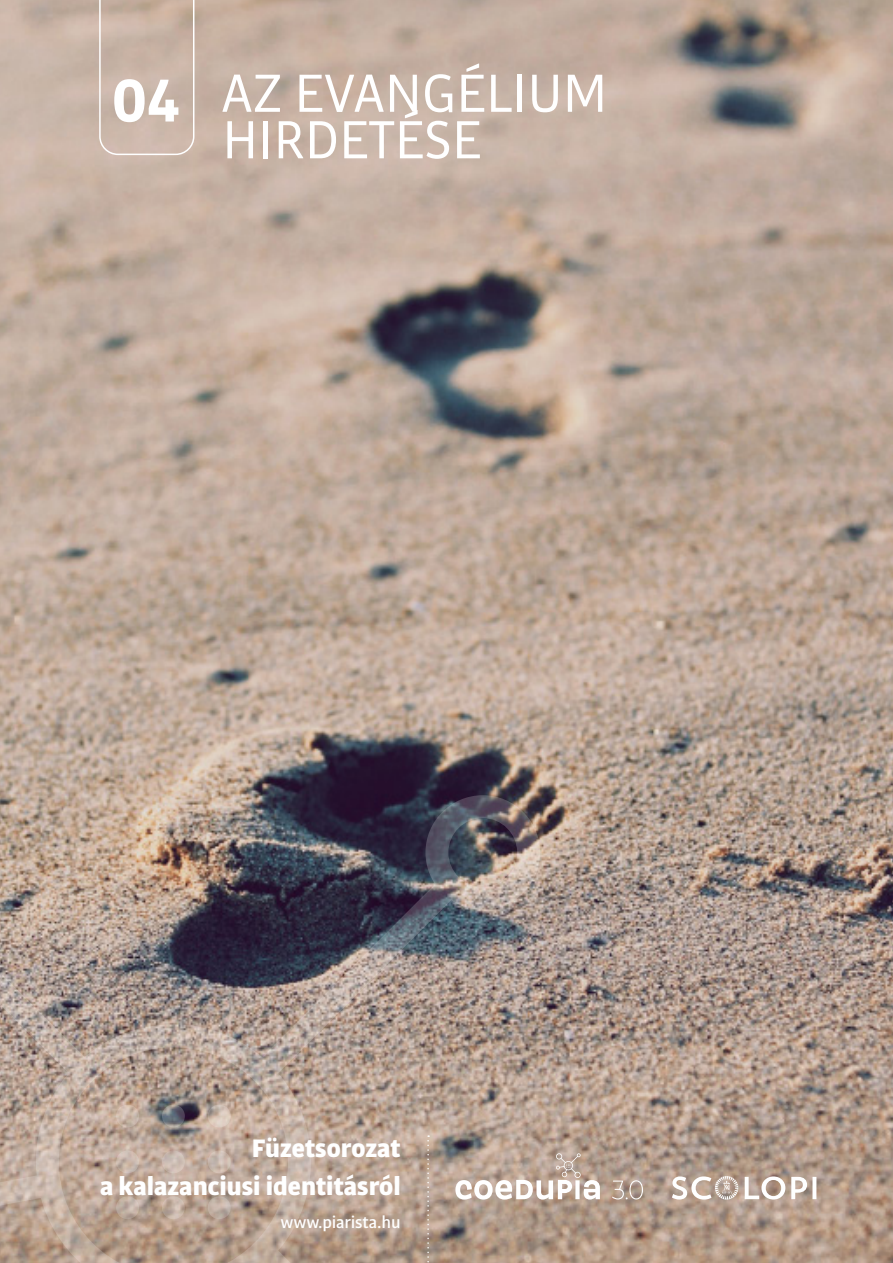
<style>
.page{position:relative;width:893px;height:1263px;background:#fff}
.page>*{position:absolute;margin:0;border:0;box-sizing:border-box;transform-origin:0 0}
.tabla_titulo{font:700 64.5px "Bulo";color:#fff}
.titulillo{font:57.45px/46.5px "Bulo";letter-spacing:-.01em;color:#fff}
.texto_tabla{font:900 27px "Bulo";color:#fff}
.texto_tabla-2{font:500 18px "Bulo";letter-spacing:-.01em;color:#fff}
</style>
<div class="page">
<img style="left:0;top:0;width:893px;height:1263px">
<svg style="left:99px;top:0;width:95px;height:155px;background:#cab6a9"></svg>
<svg style="left:36px;top:1024px;width:275px;height:239px;background:#b7a294"></svg>
<img style="left:425px;top:795px;width:115px;height:115px">
<svg style="left:250px;top:872px;width:213px;height:212px;background:#7c7274"></svg>
<svg style="left:0;top:931px;width:97px;height:153px;background:#ad9c93"></svg>
<svg style="left:0;top:1172px;width:62px;height:50px;background:#c3afa1"></svg>
<svg style="left:250px;top:1238px;width:154px;height:25px;background:#af9785"></svg>
<svg style="left:116px;top:1149px;width:23px;height:24px"></svg>
<svg style="left:116px;top:1104px;width:23px;height:23px"></svg>
<svg style="left:116px;top:1195px;width:23px;height:24px"></svg>
<svg style="left:162px;top:1149px;width:23px;height:24px"></svg>
<svg style="left:162px;top:1104px;width:23px;height:23px"></svg>
<svg style="left:162px;top:1195px;width:23px;height:24px"></svg>
<svg style="left:208px;top:1149px;width:23px;height:24px"></svg>
<svg style="left:208px;top:1104px;width:23px;height:23px"></svg>
<svg style="left:208px;top:1195px;width:23px;height:24px"></svg>
<svg style="left:427px;top:1135px;width:2px;height:128px"></svg>
<svg style="left:672px;top:1176px;width:144px;height:23px"></svg>
<svg style="left:455px;top:1153px;width:188px;height:46px;background:#c3b1a5"></svg>
<p class="tabla_titulo" style="left:111px;top:59px;width:71px">04</p>
<p class="titulillo" style="left:221px;top:69px;width:388px">AZ EVANGÉLIUM<br>HIRDETÉSE</p>
<p class="texto_tabla" style="left:252px;top:1130px;width:150px">Füzetsorozat</p>
<p class="texto_tabla" style="left:100px;top:1168px;width:302px">a kalazanciusi identitásról</p>
<p class="texto_tabla-2" style="left:280px;top:1210px;width:122px">www.piarista.hu</p>
</div>
